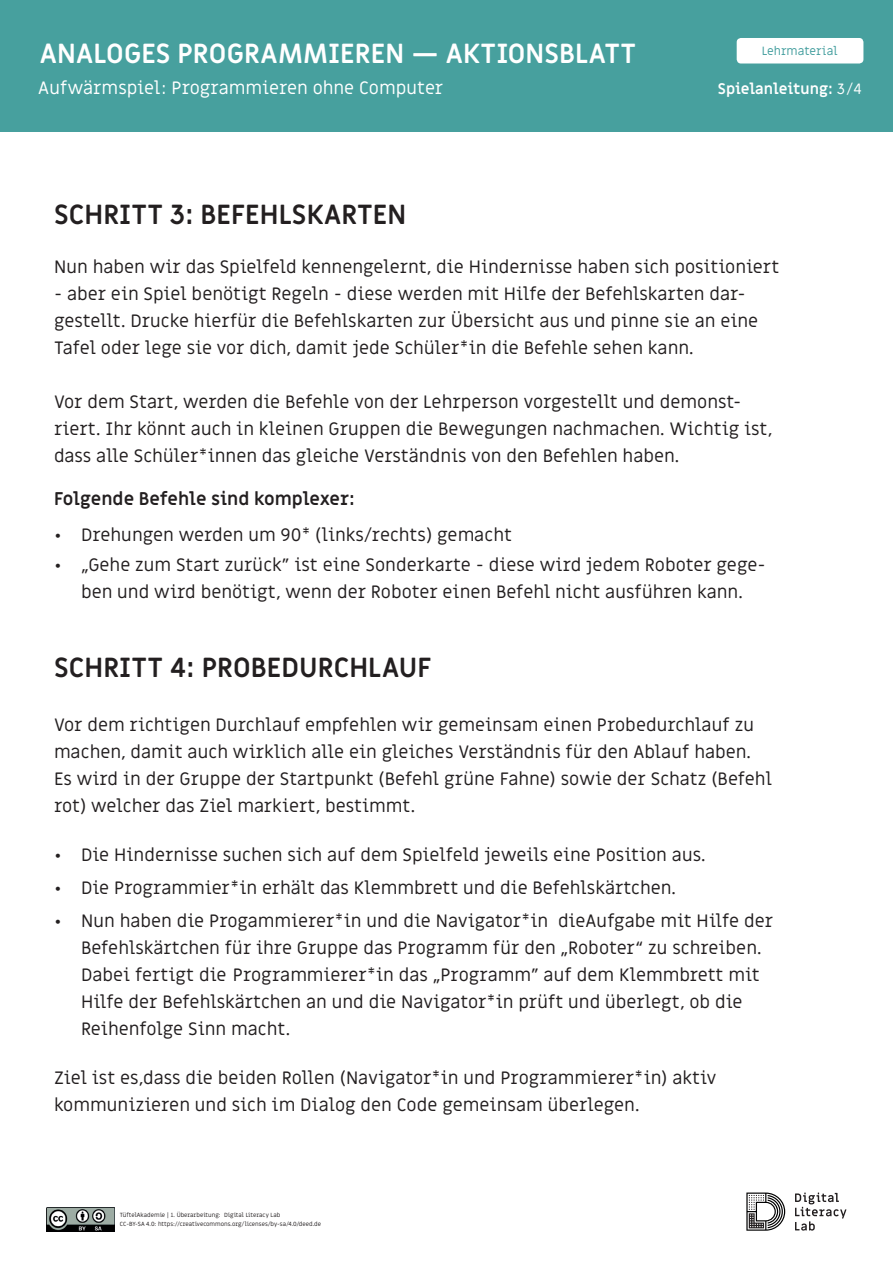
<style>
.page{position:relative;width:893px;height:1263px;background:#fff}
.page>*{position:absolute;margin:0;border:0;box-sizing:border-box;transform-origin:0 0}
.t1{font:700 27px "Miriam Libre";color:#231f20}
.t2{font:700 27px "Miriam Libre";color:#fff}
.t3{font:18px/27px "Miriam Libre";color:#231f20}
.t4{font:18px "Miriam Libre";color:#fff}
.t5{font:700 18px "Miriam Libre";letter-spacing:-.005em;color:#231f20}
.t6{font:700 15px "Miriam Libre";color:#fff}
.t7{font:12px "Miriam Libre";color:#439e9e}
.t8{font:6px/9px "Miriam Libre";color:#231f20}
.s1{font-weight:400}
</style>
<div class="page">
<div style="left:0;top:0;width:893px;height:131px;background:#47a09e"></div>
<div style="left:737px;top:38px;width:126px;height:25px;background:#fff;border-radius:4px"></div>
<svg style="left:746px;top:1192px;width:39px;height:39px"></svg>
<svg style="left:795px;top:1192px;width:51px;height:38px"></svg>
<img style="left:47px;top:1207px;width:68px;height:24px">
<h1 class="t2" style="left:40px;top:37px;width:598px">ANALOGES PROGRAMMIEREN — AKTIONSBLATT</h1>
<p class="t7" style="left:762px;top:44px;width:77px">Lehrmaterial</p>
<p class="t4" style="left:38px;top:77px;width:406px">Aufwärmspiel: Programmieren ohne Computer</p>
<p class="t6" style="left:718px;top:80px;width:146px">Spielanleitung: <span class="s1">3/4</span></p>
<h1 class="t1" style="left:54px;top:198px;width:354px">SCHRITT 3: BEFEHLSKARTEN</h1>
<p class="t3" style="left:54px;top:254px;width:727px">Nun haben wir das Spielfeld kennengelernt, die Hindernisse haben sich positioniert</p>
<p class="t3" style="left:54px;top:281px;width:706px">- aber ein Spiel benötigt Regeln - diese werden mit Hilfe der Befehlskarten dar&shy;gestellt. Drucke hierfür die Befehlskarten zur Übersicht aus und pinne sie an eine<br>Tafel oder lege sie vor dich, damit jede Schüler*in die Befehle sehen kann.</p>
<p class="t3" style="left:54px;top:389px;width:720px">Vor dem Start, werden die Befehle von der Lehrperson vorgestellt und demonst&shy;riert. Ihr könnt auch in kleinen Gruppen die Bewegungen nachmachen. Wichtig ist, dass alle Schüler*innen das gleiche Verständnis von den Befehlen haben.</p>
<p class="t5" style="left:54px;top:488px;width:303px">Folgende Befehle sind komplexer:</p>
<p class="t3" style="left:54px;top:522px;width:460px">• Drehungen werden um 90* (links/rechts) gemacht</p>
<p class="t3" style="left:54px;top:552px;width:713px;text-align:center">• „Gehe zum Start zurück” ist eine Sonderkarte - diese wird jedem Roboter gege&shy;ben und wird benötigt, wenn der Roboter einen Befehl nicht ausführen kann.</p>
<h1 class="t1" style="left:54px;top:651px;width:379px">SCHRITT 4: PROBEDURCHLAUF</h1>
<p class="t3" style="left:54px;top:712px;width:719px">Vor dem richtigen Durchlauf empfehlen wir gemeinsam einen Probedurchlauf zu machen, damit auch wirklich alle ein gleiches Verständnis für den Ablauf haben.<br>Es wird in der Gruppe der Startpunkt (Befehl grüne Fahne) sowie der Schatz (Befehl rot) welcher das Ziel markiert, bestimmt.</p>
<p class="t3" style="left:54px;top:842px;width:653px">• Die Hindernisse suchen sich auf dem Spielfeld jeweils eine Position aus.</p>
<p class="t3" style="left:54px;top:875px;width:623px">• Die Programmier*in erhält das Klemmbrett und die Befehlskärtchen.</p>
<p class="t3" style="left:81px;top:908px;width:694px;text-indent:-27px">• Nun haben die Progammierer*in und die Navigator*in dieAufgabe mit Hilfe der Befehlskärtchen für ihre Gruppe das Programm für den „Roboter“ zu schreiben.<br>Dabei fertigt die Programmierer*in das „Programm” auf dem Klemmbrett mit Hilfe der Befehlskärtchen an und die Navigator*in prüft und überlegt, ob die Reihenfolge Sinn macht.</p>
<p class="t3" style="left:54px;top:1064px;width:664px">Ziel ist es,dass die beiden Rollen (Navigator*in und Programmierer*in) aktiv kommunizieren und sich im Dialog den Code gemeinsam überlegen.</p>
<p class="t8" style="left:120px;top:1210px;width:203px">TüftelAkademie | 1. Überarbeitung: Digital Literacy Lab<br>CC-BY-SA 4.0: https://creativecommons.org/licenses/by-sa/4.0/deed.de</p>
</div>
